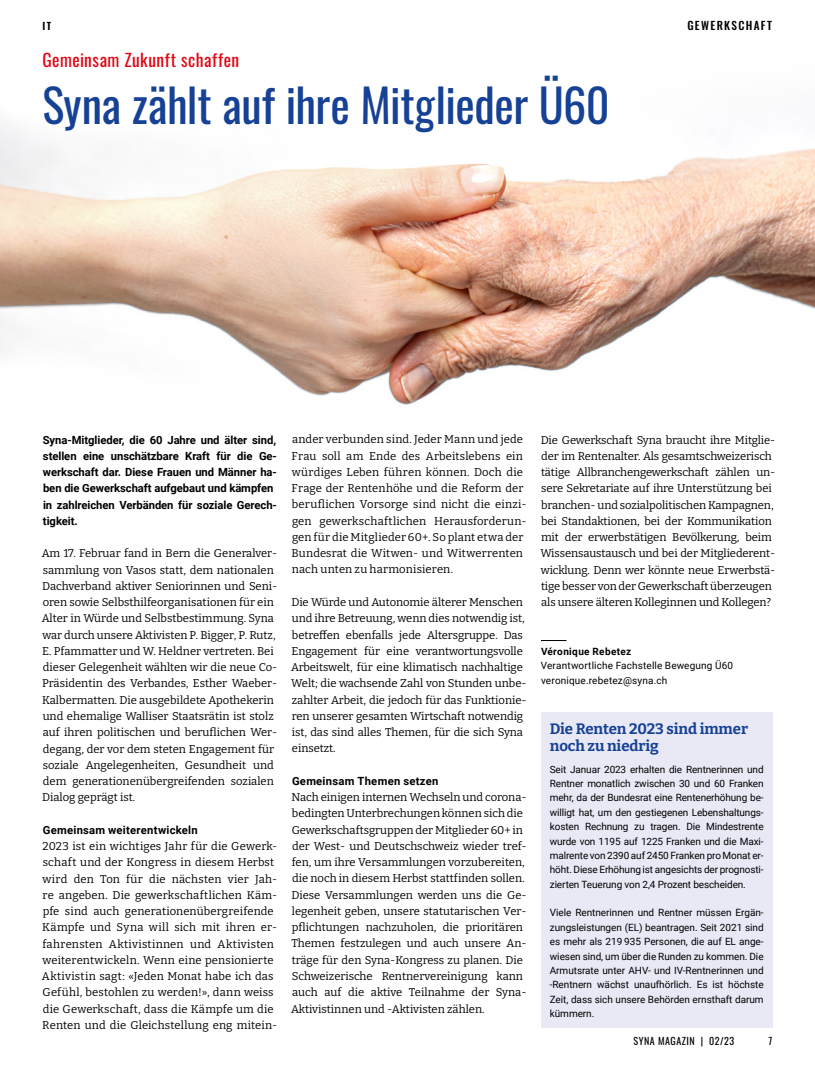
<style>
.page{position:relative;width:815px;height:1071px;background:#fff}
.page>*{position:absolute;margin:0;border:0;box-sizing:border-box;transform-origin:0 0}
.t1{font:46.25px "Oswald";letter-spacing:-.01em;color:#164194}
.t2{font:17.5px "Oswald";letter-spacing:.025em;color:#e30613}
.t3{font:700 15px/17.5px "Bitter";letter-spacing:-.005em;color:#164194}
.t4{font:11.25px/16.2px "Bitter";color:#000}
.t5{font:700 11.25px/16.2px "Roboto";letter-spacing:-.005em;color:#000}
.t6{font:700 11.25px "Roboto";letter-spacing:.025em;color:#000}
.t7{font:500 11.25px "Oswald";letter-spacing:.12em;color:#000}
.t8{font:10px/14.4px "Roboto";letter-spacing:-.005em;color:#000;text-align:justify}
.t9{font:10px/14.4px "Roboto";letter-spacing:.015em;color:#000}
.t10{font:10px "Oswald";letter-spacing:.05em;color:#000}
.t11{font:700 10px "Roboto";letter-spacing:.035em;color:#000}
.t12{font:600 10px "Oswald";color:#000}
</style>
<div class="page">
<img style="left:0;top:125px;width:815px;height:280px">
<svg style="left:541px;top:640px;width:25px;height:1px"></svg>
<div style="left:541px;top:712px;width:231px;height:315px;background:#e9e9f6"></div>
<p class="t12" style="left:43px;top:17px;width:10px">IT</p>
<h2 class="t2" style="left:43px;top:45px;width:198px">Gemeinsam Zukunft schaffen</h2>
<h1 class="t1" style="left:43px;top:64px;width:569px">Syna zählt auf ihre Mitglieder Ü60</h1>
<p class="t7" style="left:687px;top:16px;width:86px">GEWERKSCHAFT</p>
<p class="t5" style="left:43px;top:431px;width:236px">Syna-Mitglieder, die 60 Jahre und älter sind, stellen eine unschätzbare Kraft für die Ge&shy;werkschaft dar. Diese Frauen und Männer ha&shy;ben die Gewerkschaft aufgebaut und kämpfen in zahlreichen Verbänden für soziale Gerech&shy;tigkeit.</p>
<p class="t4" style="left:42px;top:545px;width:237px">Am 17. Februar fand in Bern die Generalver&shy;sammlung von Vasos statt, dem nationalen Dachverband aktiver Seniorinnen und Seni&shy;oren sowie Selbsthilfeorganisationen für ein Alter in Würde und Selbstbestimmung. Syna war durch unsere Aktivisten P. Bigger, P. Rutz, E. Pfammatter und W. Heldner vertreten. Bei dieser Gelegenheit wählten wir die neue Co-Präsidentin des Verbandes, Esther Waeber-Kalbermatten. Die ausgebildete Apothekerin und ehemalige Walliser Staatsrätin ist stolz auf ihren politischen und beruflichen Wer&shy;degang, der vor dem steten Engagement für soziale Angelegenheiten, Gesundheit und dem generationenübergreifenden sozialen Dialog geprägt ist.</p>
<p class="t6" style="left:43px;top:821px;width:157px">Gemeinsam weiterentwickeln</p>
<p class="t4" style="left:42px;top:837px;width:237px">2023 ist ein wichtiges Jahr für die Gewerk&shy;schaft und der Kongress in diesem Herbst wird den Ton für die nächsten vier Jah&shy;re angeben. Die gewerkschaftlichen Käm&shy;pfe sind auch generationenübergreifende Kämpfe und Syna will sich mit ihren er&shy;fahrensten Aktivistinnen und Aktivisten weiterentwickeln. Wenn eine pensionierte Aktivistin sagt: «Jeden Monat habe ich das Gefühl, bestohlen zu werden!», dann weiss die Gewerkschaft, dass die Kämpfe um die Renten und die Gleichstellung eng mitein-</p>
<p class="t4" style="left:292px;top:431px;width:237px">ander verbunden sind. Jeder Mann und jede Frau soll am Ende des Arbeitslebens ein würdiges Leben führen können. Doch die Frage der Rentenhöhe und die Reform der beruflichen Vorsorge sind nicht die einzi&shy;gen gewerkschaftlichen Herausforderun&shy;gen für die Mitglieder 60+. So plant etwa der Bundesrat die Witwen- und Witwerrenten nach unten zu harmonisieren.</p>
<p class="t4" style="left:291px;top:593px;width:237px">Die Würde und Autonomie älterer Menschen und ihre Betreuung, wenn dies notwendig ist, betreffen ebenfalls jede Altersgruppe. Das Engagement für eine verantwortungsvolle Arbeitswelt, für eine klimatisch nachhaltige Welt; die wachsende Zahl von Stunden unbe&shy;zahlter Arbeit, die jedoch für das Funktionie&shy;ren unserer gesamten Wirtschaft notwendig ist, das sind alles Themen, für die sich Syna einsetzt.</p>
<p class="t6" style="left:292px;top:772px;width:148px">Gemeinsam Themen setzen</p>
<p class="t4" style="left:291px;top:788px;width:237px">Nach einigen internen Wechseln und corona&shy;bedingten Unterbrechungen können sich die Gewerkschaftsgruppen der Mitglieder 60+ in der West- und Deutschschweiz wieder tref&shy;fen, um ihre Versammlungen vorzubereiten, die noch in diesem Herbst stattfinden sollen.<br>Diese Versammlungen werden uns die Ge&shy;legenheit geben, unsere statutarischen Ver&shy;pflichtungen nachzuholen, die prioritären Themen festzulegen und auch unsere An&shy;träge für den Syna-Kongress zu planen. Die Schweizerische Rentnervereinigung kann auch auf die aktive Teilnahme der Syna-Aktivistinnen und -Aktivisten zählen.</p>
<p class="t4" style="left:540px;top:431px;width:237px">Die Gewerkschaft Syna braucht ihre Mitglie&shy;der im Rentenalter. Als gesamtschweizerisch tätige Allbranchengewerkschaft zählen un&shy;sere Sekretariate auf ihre Unterstützung bei branchen- und sozialpolitischen Kampagnen, bei Standaktionen, bei der Kommunikation mit der erwerbstätigen Bevölkerung, beim Wissensaustausch und bei der Mitgliederent&shy;wicklung. Denn wer könnte neue Erwerbstä&shy;tige besser von der Gewerkschaft überzeugen als unsere älteren Kolleginnen und Kollegen?</p>
<p class="t11" style="left:541px;top:644px;width:92px">Véronique Rebetez</p>
<p class="t9" style="left:541px;top:658px;width:194px">Verantwortliche Fachstelle Bewegung Ü60 veronique.rebetez@syna.ch</p>
<h3 class="t3" style="left:550px;top:719px;width:200px">Die Renten 2023 sind immer noch zu niedrig</h3>
<p class="t8" style="left:550px;top:761px;width:215px">Seit Januar 2023 erhalten die Rentnerinnen und Rentner monatlich zwischen 30 und 60 Franken mehr, da der Bundesrat eine Rentenerhöhung be&shy;willigt hat, um den gestiegenen Lebenshaltungs&shy;kosten Rechnung zu tragen. Die Mindestrente wurde von 1195 auf 1225 Franken und die Maxi&shy;malrente von 2390 auf 2450 Franken pro Monat er&shy;höht. Diese Erhöhung ist angesichts der prognosti&shy;zierten Teuerung von 2,4 Prozent bescheiden.</p>
<p class="t8" style="left:550px;top:905px;width:215px">Viele Rentnerinnen und Rentner müssen Ergän&shy;zungsleistungen (EL) beantragen. Seit 2021 sind es mehr als 219 935 Personen, die auf EL ange&shy;wiesen sind, um über die Runden zu kommen. Die Armutsrate unter AHV- und IV-Rentnerinnen und -Rentnern wächst unaufhörlich. Es ist höchste Zeit, dass sich unsere Behörden ernsthaft darum kümmern.</p>
<p class="t10" style="left:634px;top:1031px;width:102px">SYNA MAGAZIN | 02/23</p>
<p class="t10" style="left:769px;top:1031px;width:5px">7</p>
</div>
